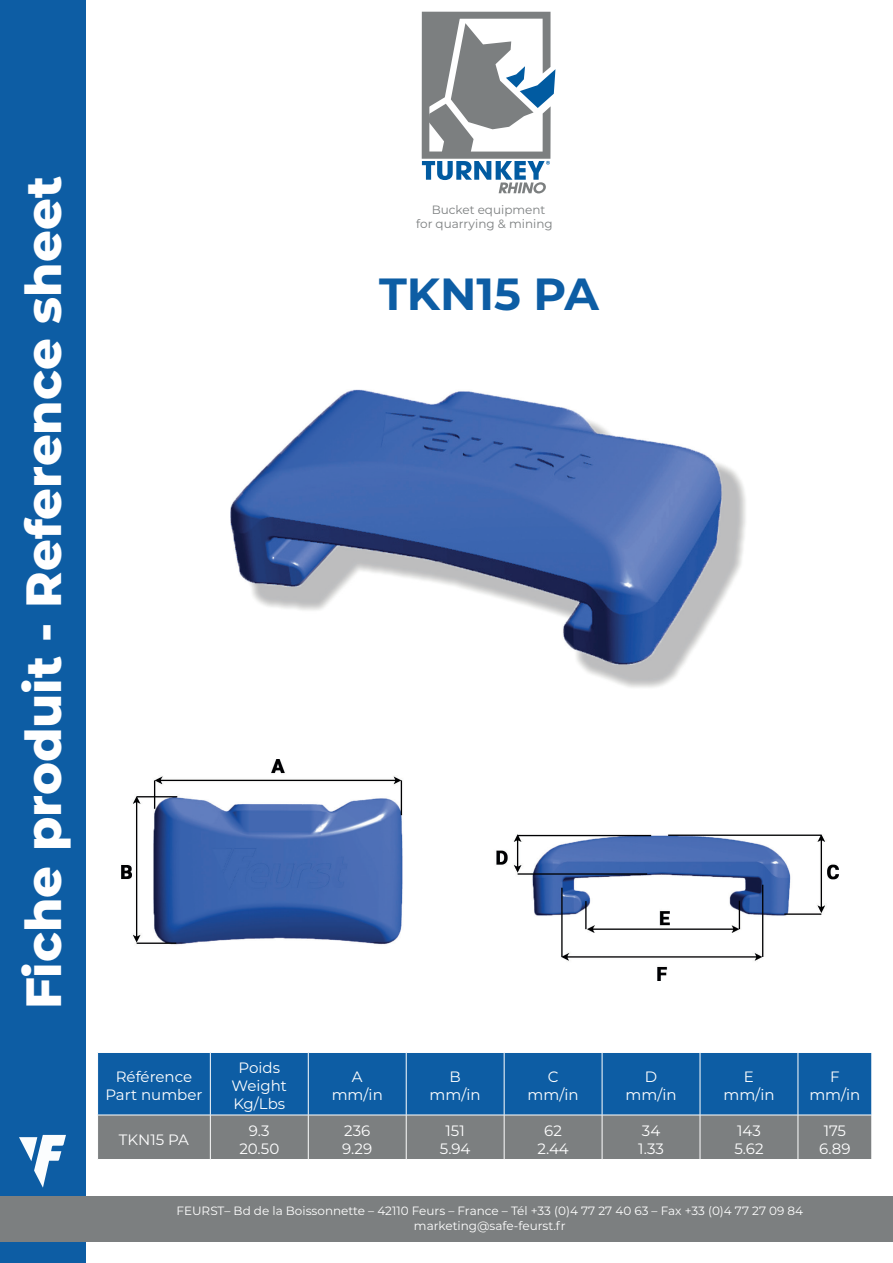
<style>
.page{position:relative;width:893px;height:1263px;background:#fff}
.page>*{position:absolute;margin:0;border:0;box-sizing:border-box;transform-origin:0 0}
.t1{font:800 49.5px "Montserrat";color:#fff}
.t2{font:700 45px "Montserrat";color:#0d5da4}
.t3{font:15px/18px "Montserrat";color:#fff;text-align:center}
.t4{font:12px/14.4px "Montserrat";color:#fff;text-align:center}
.t5{font:12px/14.4px "Montserrat";color:#7c7f80;text-align:center}
.s1{color:#fff}
</style>
<div class="page">
<div style="left:0;top:0;width:85px;height:1263px;background:#0d5da4"></div>
<div style="left:0;top:1196px;width:893px;height:46px;background:#7c7f80"></div>
<svg style="left:422px;top:12px;width:133px;height:181px"></svg>
<svg style="left:19px;top:1135px;width:47px;height:52px"></svg>
<div style="left:98px;top:1053px;width:773px;height:62px;background:#0d5da4"></div>
<div style="left:98px;top:1116px;width:773px;height:43px;background:#7c7f80"></div>
<hr style="left:210px;top:1053px;width:1px;height:62px;background:#fff">
<hr style="left:308px;top:1053px;width:1px;height:62px;background:#fff">
<hr style="left:406px;top:1053px;width:1px;height:62px;background:#fff">
<hr style="left:504px;top:1053px;width:1px;height:62px;background:#fff">
<hr style="left:602px;top:1053px;width:1px;height:62px;background:#fff">
<hr style="left:700px;top:1053px;width:1px;height:62px;background:#fff">
<hr style="left:798px;top:1053px;width:1px;height:62px;background:#fff">
<hr style="left:210px;top:1115px;width:1px;height:44px;background:#fff">
<hr style="left:308px;top:1115px;width:1px;height:44px;background:#fff">
<hr style="left:406px;top:1115px;width:1px;height:44px;background:#fff">
<hr style="left:504px;top:1115px;width:1px;height:44px;background:#fff">
<hr style="left:602px;top:1115px;width:1px;height:44px;background:#fff">
<hr style="left:700px;top:1115px;width:1px;height:44px;background:#fff">
<hr style="left:798px;top:1115px;width:1px;height:44px;background:#fff">
<img style="left:230px;top:389px;width:516px;height:299px">
<img style="left:122px;top:760px;width:716px;height:220px">
<h1 class="t1" style="left:7px;top:1009px;width:834px;rotate:-90deg">Fiche produit - Reference sheet</h1>
<p class="t5" style="left:416px;top:202px;width:146px">Bucket equipment<br>for quarrying &amp; mining<span class="s1">g</span></p>
<h2 class="t2" style="left:379px;top:262px;width:222px">TKN15 PA</h2>
<p class="t3" style="left:105px;top:1067px;width:99px">Référence<br>Part number</p>
<p class="t3" style="left:232px;top:1058px;width:57px">Poids<br>Weight<br>Kg/Lbs</p>
<p class="t3" style="left:332px;top:1067px;width:53px">A mm/in</p>
<p class="t3" style="left:430px;top:1067px;width:53px">B mm/in</p>
<p class="t3" style="left:528px;top:1067px;width:53px">C mm/in</p>
<p class="t3" style="left:625px;top:1067px;width:53px">D mm/in</p>
<p class="t3" style="left:723px;top:1067px;width:53px">E mm/in</p>
<p class="t3" style="left:809px;top:1067px;width:53px">F mm/in</p>
<p class="t3" style="left:119px;top:1130px;width:72px">TKN15 PA</p>
<p class="t3" style="left:239px;top:1121px;width:41px">9.3<br>20.50</p>
<p class="t3" style="left:342px;top:1121px;width:31px;text-align:left">236<br>9.29</p>
<p class="t3" style="left:440px;top:1121px;width:32px">151<br>5.94</p>
<p class="t3" style="left:537px;top:1121px;width:33px">62<br>2.44</p>
<p class="t3" style="left:638px;top:1121px;width:27px;text-align:left">34<br>1.33</p>
<p class="t3" style="left:734px;top:1121px;width:31px;text-align:left">143<br>5.62</p>
<p class="t3" style="left:819px;top:1121px;width:33px;text-align:left">175<br>6.89</p>
<p class="t4" style="left:177px;top:1203px;width:628px">FEURST– Bd de la Boissonnette – 42110 Feurs – France – Tél +33 (0)4 77 27 40 63 – Fax +33 (0)4 77 27 09 84 marketing@safe-feurst.fr</p>
</div>
